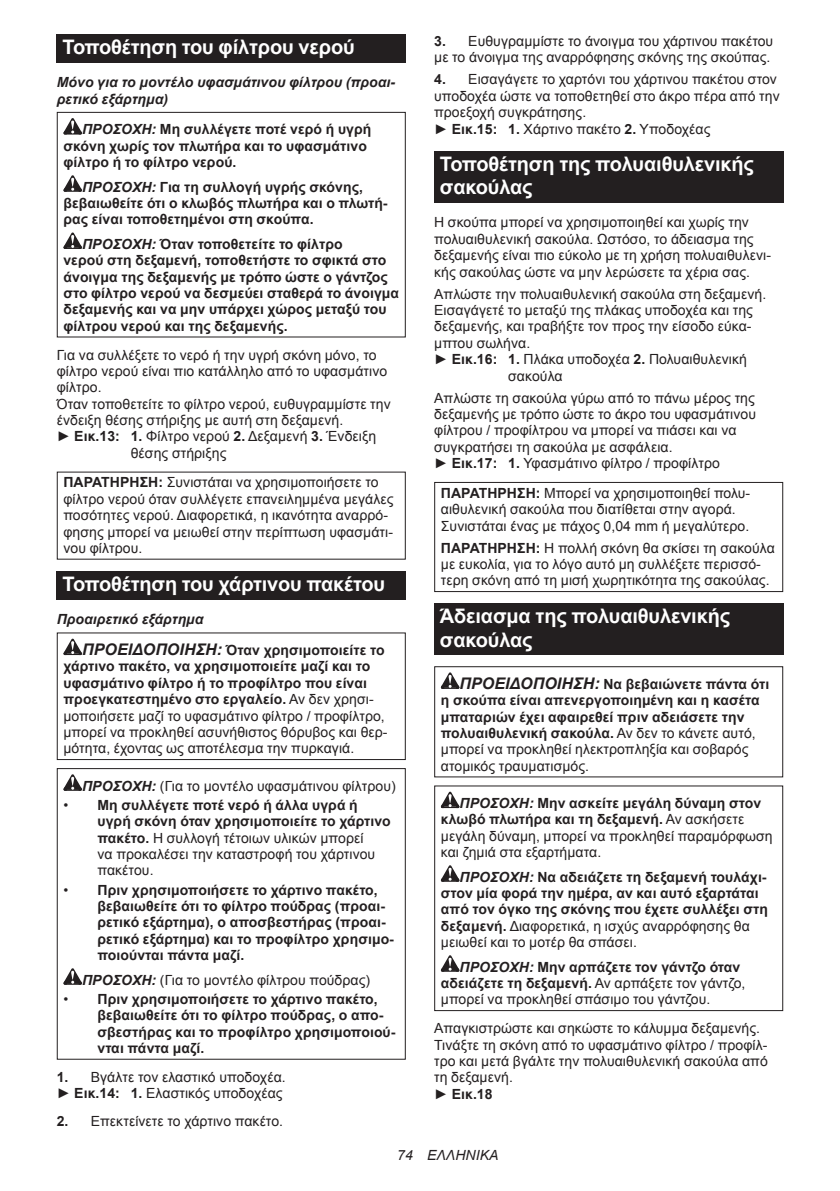
<style>
.page{position:relative;width:840px;height:1191px;background:#fff}
.page>*{position:absolute;margin:0;border:0;box-sizing:border-box;transform-origin:0 0}
.t1{font:700 20px/23.4px "Arial";letter-spacing:-.01em;color:#fff}
.t2{font:14px/16.4px "Arial";letter-spacing:.005em;color:#231f20}
.t3{font:700 14px/16.4px "Arial";letter-spacing:.005em;color:#231f20}
.t4{font:italic 700 14px/16.4px "Arial";letter-spacing:.005em;color:#231f20}
.t5{font:italic 14px "Arial";letter-spacing:.005em;color:#231f20}
.s1{font-style:italic}
.s2{font-weight:700}
.s3{font-style:italic;font-size:16px}
.s4{font-weight:700;font-style:italic}
.s5{font-weight:400}
</style>
<div class="page">
<div style="left:57px;top:34px;width:348px;height:29px;background:#231f20"></div>
<svg style="left:63px;top:118px;width:19px;height:16px"></svg>
<svg style="left:63px;top:175px;width:19px;height:17px"></svg>
<svg style="left:63px;top:232px;width:19px;height:17px"></svg>
<div style="left:57px;top:112px;width:348px;height:225px;border:1px solid #231f20"></div>
<div style="left:57px;top:571px;width:348px;height:28px;background:#231f20"></div>
<svg style="left:63px;top:638px;width:19px;height:17px"></svg>
<div style="left:57px;top:632px;width:348px;height:128px;border:1px solid #231f20"></div>
<svg style="left:63px;top:774px;width:19px;height:16px"></svg>
<svg style="left:63px;top:968px;width:19px;height:16px"></svg>
<div style="left:57px;top:768px;width:348px;height:291px;border:1px solid #231f20"></div>
<div style="left:434px;top:151px;width:348px;height:51px;background:#231f20"></div>
<div style="left:434px;top:482px;width:348px;height:110px;border:1px solid #231f20"></div>
<div style="left:434px;top:603px;width:348px;height:52px;background:#231f20"></div>
<svg style="left:440px;top:672px;width:19px;height:17px"></svg>
<div style="left:434px;top:666px;width:348px;height:111px;border:1px solid #231f20"></div>
<svg style="left:440px;top:791px;width:19px;height:17px"></svg>
<svg style="left:440px;top:865px;width:19px;height:16px"></svg>
<svg style="left:440px;top:955px;width:19px;height:16px"></svg>
<div style="left:434px;top:785px;width:348px;height:226px;border:1px solid #231f20"></div>
<h1 class="t1" style="left:62px;top:36px;width:293px">Τοποθέτηση του φίλτρου νερού</h1>
<p class="t4" style="left:57px;top:75px;width:340px">Μόνο για το μοντέλο υφασμάτινου φίλτρου (προαι&shy;ρετικό εξάρτημα)</p>
<p class="t3" style="left:63px;top:122px;width:309px;text-indent:19px"><span class="s1">ΠΡΟΣΟΧΗ:</span> Μη συλλέγετε ποτέ νερό ή υγρή σκόνη χωρίς τον πλωτήρα και το υφασμάτινο φίλτρο ή το φίλτρο νερού.</p>
<p class="t3" style="left:63px;top:179px;width:325px;text-indent:19px"><span class="s1">ΠΡΟΣΟΧΗ:</span> Για τη συλλογή υγρής σκόνης, βεβαιωθείτε ότι ο κλωβός πλωτήρα και ο πλωτή&shy;ρας είναι τοποθετημένοι στη σκούπα.</p>
<p class="t3" style="left:63px;top:236px;width:337px;text-indent:19px"><span class="s1">ΠΡΟΣΟΧΗ:</span> Όταν τοποθετείτε το φίλτρο<br>νερού στη δεξαμενή, τοποθετήστε το σφικτά στο άνοιγμα της δεξαμενής με τρόπο ώστε ο γάντζος στο φίλτρο νερού να δεσμεύει σταθερά το άνοιγμα δεξαμενής και να μην υπάρχει χώρος μεταξύ του φίλτρου νερού και της δεξαμενής.</p>
<p class="t2" style="left:57px;top:346px;width:321px">Για να συλλέξετε το νερό ή την υγρή σκόνη μόνο, το</p>
<p class="t2" style="left:57px;top:363px;width:332px">φίλτρο νερού είναι πιο κατάλληλο από το υφασμάτινο</p>
<p class="t2" style="left:57px;top:379px;width:46px">φίλτρο.</p>
<p class="t2" style="left:57px;top:396px;width:335px">Όταν τοποθετείτε το φίλτρο νερού, ευθυγραμμίστε την</p>
<p class="t2" style="left:57px;top:412px;width:288px">ένδειξη θέσης στήριξης με αυτή στη δεξαμενή.</p>
<p class="t2" style="left:57px;top:428px;width:321px">► <span class="s2">Εικ.13: 1.</span> Φίλτρο νερού <span class="s2">2.</span> Δεξαμενή <span class="s2">3.</span> Ένδειξη</p>
<p class="t2" style="left:131px;top:445px;width:97px">θέσης στήριξης</p>
<p class="t2" style="left:63px;top:474px;width:331px"><span class="s2">ΠΑΡΑΤΗΡΗΣΗ:</span> Συνιστάται να χρησιμοποιήσετε το φίλτρο νερού όταν συλλέγετε επανειλημμένα μεγάλες ποσότητες νερού. Διαφορετικά, η ικανότητα αναρρό&shy;φησης μπορεί να μειωθεί στην περίπτωση υφασμάτι&shy;νου φίλτρου.</p>
<h1 class="t1" style="left:62px;top:573px;width:324px">Τοποθέτηση του χάρτινου πακέτου</h1>
<p class="t3" style="left:82px;top:604px;width:304px;line-height:30.6px;text-indent:-25px"><span class="s1">Προαιρετικό εξάρτημα<br></span><span class="s3">ΠΡΟΕΙΔΟΠΟΙΗΣΗ:</span> Όταν χρησιμοποιείτε το</p>
<p class="t2" style="left:63px;top:658px;width:325px"><span class="s2">χάρτινο πακέτο, να χρησιμοποιείτε μαζί και το υφασμάτινο φίλτρο ή το προφίλτρο που είναι προεγκατεστημένο στο εργαλείο.</span> Αν δεν χρησι&shy;μοποιήσετε μαζί το υφασμάτινο φίλτρο / προφίλτρο, μπορεί να προκληθεί ασυνήθιστος θόρυβος και θερ&shy;μότητα, έχοντας ως αποτέλεσμα την πυρκαγιά.</p>
<p class="t2" style="left:82px;top:777px;width:315px"><span class="s4">ΠΡΟΣΟΧΗ:</span> (Για το μοντέλο υφασμάτινου φίλτρου)</p>
<p class="t2" style="left:97px;top:797px;width:295px;text-indent:-34px">• <span class="s2">Μη συλλέγετε ποτέ νερό ή άλλα υγρά ή υγρή σκόνη όταν χρησιμοποιείτε το χάρτινο πακέτο.</span> Η συλλογή τέτοιων υλικών μπορεί<br>να προκαλέσει την καταστροφή του χάρτινου πακέτου.</p>
<p class="t3" style="left:97px;top:882px;width:298px;text-indent:-34px"><span class="s5">•</span> Πριν χρησιμοποιήσετε το χάρτινο πακέτο, βεβαιωθείτε ότι το φίλτρο πούδρας (προαι&shy;ρετικό εξάρτημα), ο αποσβεστήρας (προαι&shy;ρετικό εξάρτημα) και το προφίλτρο χρησιμο&shy;ποιούνται πάντα μαζί.</p>
<p class="t2" style="left:82px;top:971px;width:289px"><span class="s4">ΠΡΟΣΟΧΗ:</span> (Για το μοντέλο φίλτρου πούδρας)</p>
<p class="t3" style="left:97px;top:991px;width:299px;text-indent:-34px"><span class="s5">•</span> Πριν χρησιμοποιήσετε το χάρτινο πακέτο, βεβαιωθείτε ότι το φίλτρο πούδρας, ο απο&shy;σβεστήρας και το προφίλτρο χρησιμοποιού&shy;νται πάντα μαζί.</p>
<p class="t2" style="left:57px;top:1068px;width:230px"><span class="s2">1.</span> Βγάλτε τον ελαστικό υποδοχέα. ► <span class="s2">Εικ.14: 1.</span> Ελαστικός υποδοχέας</p>
<p class="t2" style="left:57px;top:1113px;width:228px"><span class="s2">2.</span> Επεκτείνετε το χάρτινο πακέτο.</p>
<p class="t2" style="left:434px;top:33px;width:340px"><span class="s2">3.</span> Ευθυγραμμίστε το άνοιγμα του χάρτινου πακέτου με το άνοιγμα της αναρρόφησης σκόνης της σκούπας.</p>
<p class="t2" style="left:434px;top:71px;width:347px"><span class="s2">4.</span> Εισαγάγετε το χαρτόνι του χάρτινου πακέτου στον υποδοχέα ώστε να τοποθετηθεί στο άκρο πέρα από την προεξοχή συγκράτησης.<br>► <span class="s2">Εικ.15: 1.</span> Χάρτινο πακέτο <span class="s2">2.</span> Υποδοχέας</p>
<h1 class="t1" style="left:439px;top:152px;width:315px">Τοποθέτηση της πολυαιθυλενικής σακούλας</h1>
<p class="t2" style="left:434px;top:214px;width:338px">Η σκούπα μπορεί να χρησιμοποιηθεί και χωρίς την πολυαιθυλενική σακούλα. Ωστόσο, το άδειασμα της δεξαμενής είναι πιο εύκολο με τη χρήση πολυαιθυλενι&shy;κής σακούλας ώστε να μην λερώσετε τα χέρια σας.</p>
<p class="t2" style="left:434px;top:286px;width:333px">Απλώστε την πολυαιθυλενική σακούλα στη δεξαμενή.</p>
<p class="t2" style="left:434px;top:302px;width:320px">Εισαγάγετέ το μεταξύ της πλάκας υποδοχέα και της</p>
<p class="t2" style="left:434px;top:318px;width:319px">δεξαμενής, και τραβήξτε τον προς την είσοδο εύκα-</p>
<p class="t2" style="left:434px;top:335px;width:98px">μπτου σωλήνα.</p>
<p class="t2" style="left:434px;top:351px;width:314px">► <span class="s2">Εικ.16: 1.</span> Πλάκα υποδοχέα <span class="s2">2.</span> Πολυαιθυλενική</p>
<p class="t2" style="left:508px;top:368px;width:56px">σακούλα</p>
<p class="t2" style="left:434px;top:390px;width:323px">Απλώστε τη σακούλα γύρω από το πάνω μέρος της δεξαμενής με τρόπο ώστε το άκρο του υφασμάτινου φίλτρου / προφίλτρου να μπορεί να πιάσει και να συγκρατήσει τη σακούλα με ασφάλεια.<br>► <span class="s2">Εικ.17: 1.</span> Υφασμάτινο φίλτρο / προφίλτρο</p>
<p class="t2" style="left:440px;top:485px;width:311px"><span class="s2">ΠΑΡΑΤΗΡΗΣΗ:</span> Μπορεί να χρησιμοποιηθεί πολυ&shy;αιθυλενική σακούλα που διατίθεται στην αγορά.<br>Συνιστάται ένας με πάχος 0,04 mm ή μεγαλύτερο.</p>
<p class="t2" style="left:440px;top:539px;width:335px"><span class="s2">ΠΑΡΑΤΗΡΗΣΗ:</span> Η πολλή σκόνη θα σκίσει τη σακούλα με ευκολία, για το λόγο αυτό μη συλλέξετε περισσό&shy;τερη σκόνη από τη μισή χωρητικότητα της σακούλας.</p>
<h1 class="t1" style="left:439px;top:605px;width:291px">Άδειασμα της πολυαιθυλενικής σακούλας</h1>
<p class="t3" style="left:440px;top:676px;width:330px;text-indent:19px"><span class="s3">ΠΡΟΕΙΔΟΠΟΙΗΣΗ:</span> Να βεβαιώνετε πάντα ότι η σκούπα είναι απενεργοποιημένη και η κασέτα μπαταριών έχει αφαιρεθεί πριν αδειάσετε την πολυαιθυλενική σακούλα. <span class="s5">Αν δεν το κάνετε αυτό, μπορεί να προκληθεί ηλεκτροπληξία και σοβαρός ατομικός τραυματισμός.</span></p>
<p class="t2" style="left:440px;top:795px;width:333px;text-indent:19px"><span class="s4">ΠΡΟΣΟΧΗ:</span> <span class="s2">Μην ασκείτε μεγάλη δύναμη στον κλωβό πλωτήρα και τη δεξαμενή.</span> Αν ασκήσετε μεγάλη δύναμη, μπορεί να προκληθεί παραμόρφωση και ζημιά στα εξαρτήματα.</p>
<p class="t3" style="left:440px;top:869px;width:328px;text-indent:19px"><span class="s1">ΠΡΟΣΟΧΗ:</span> Να αδειάζετε τη δεξαμενή τουλάχι&shy;στον μία φορά την ημέρα, αν και αυτό εξαρτάται από τον όγκο της σκόνης που έχετε συλλέξει στη δεξαμενή. <span class="s5">Διαφορετικά, η ισχύς αναρρόφησης θα μειωθεί και το μοτέρ θα σπάσει.</span></p>
<p class="t2" style="left:440px;top:958px;width:306px;text-indent:19px"><span class="s4">ΠΡΟΣΟΧΗ:</span> <span class="s2">Μην αρπάζετε τον γάντζο όταν αδειάζετε τη δεξαμενή.</span> Αν αρπάξετε τον γάντζο, μπορεί να προκληθεί σπάσιμο του γάντζου.</p>
<p class="t2" style="left:434px;top:1020px;width:335px">Απαγκιστρώστε και σηκώστε το κάλυμμα δεξαμενής.<br>Τινάξτε τη σκόνη από το υφασμάτινο φίλτρο / προφίλ&shy;τρο και μετά βγάλτε την πολυαιθυλενική σακούλα από τη δεξαμενή.<br>► <span class="s2">Εικ.18</span></p>
<p class="t5" style="left:397px;top:1150px;width:103px">74 ΕΛΛΗΝΙΚΑ</p>
</div>
